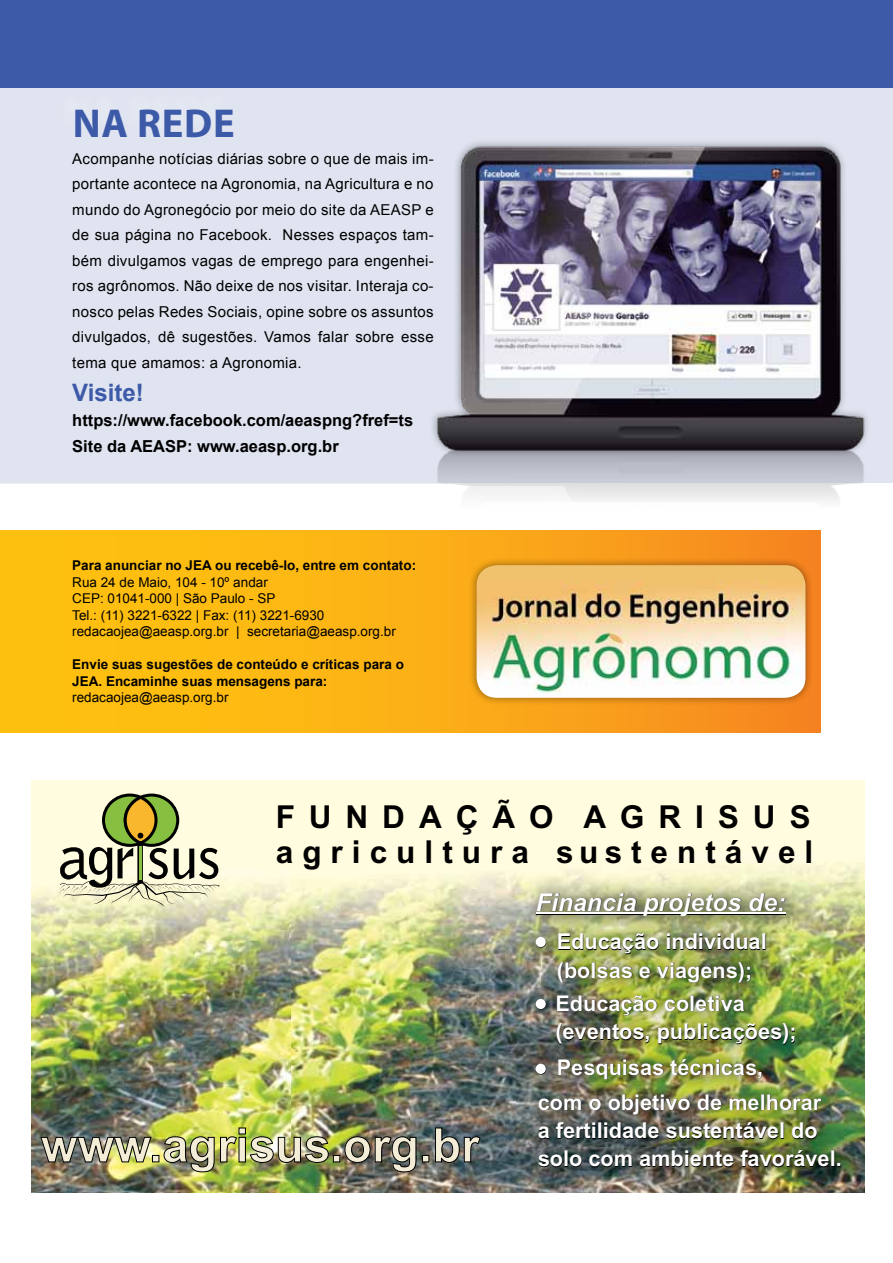
<style>
.page{position:relative;width:893px;height:1263px;background:#fff}
.page>*{position:absolute;margin:0;border:0;box-sizing:border-box;transform-origin:0 0}
.t1{font:700 47.4px "Arial";color:#f3edd7}
.t2{font:700 40.5px "Myriad Pro";color:#3d5aa9}
.t3{font:700 31.65px/35.2px "Arial";letter-spacing:.29em;color:#000}
.t4{font:italic 700 24.9px "Arial";color:#fff}
.t5{font:700 24px "Arial";color:#3d5aa9}
.t6{font:700 21.75px/28.3px "Arial";color:#fff}
.t7{font:700 16.5px/25.5px "Arial";color:#000}
.t8{font:15px/25.5px "Arial";letter-spacing:.02em;color:#000;text-align:justify}
.t9{font:13.5px/16.5px "Arial";color:#000}
.t10{font:700 13.5px/16.5px "Arial";color:#000}
</style>
<div class="page">
<div style="left:0;top:0;width:893px;height:483px;background:#dfe4f0"></div>
<div style="left:0;top:531px;width:821px;height:201px;background:linear-gradient(to right,#ffcb0d,#f68c20)"></div>
<div style="left:468px;top:557px;width:346px;height:149px;background:#000;opacity:.45"></div>
<img style="left:477px;top:565px;width:328px;height:133px">
<img style="left:409px;top:142px;width:458px;height:360px">
<div style="left:0;top:0;width:893px;height:87px;background:#3d5aa9"></div>
<img style="left:31px;top:780px;width:260px;height:413px">
<img style="left:290px;top:889px;width:227px;height:303px">
<svg style="left:59px;top:793px;width:161px;height:114px;background:#c2c29b"></svg>
<img style="left:41px;top:1137px;width:110px;height:25px">
<div style="left:152px;top:1155px;width:7px;height:7px;border:1px solid #000"></div>
<img style="left:164px;top:1136px;width:50px;height:36px">
<img style="left:220px;top:1128px;width:109px;height:35px">
<div style="left:333px;top:1155px;width:7px;height:7px;border:1px solid #000"></div>
<svg style="left:345px;top:1136px;width:71px;height:36px;background:#5a574b"></svg>
<div style="left:422px;top:1155px;width:7px;height:7px;border:1px solid #000"></div>
<svg style="left:435px;top:1128px;width:45px;height:35px;background:#4e575a"></svg>
<img style="left:517px;top:866px;width:348px;height:327px">
<hr style="left:536px;top:913px;width:250px;height:2px;background:#000">
<hr style="left:536px;top:913px;width:249px;height:1px;background:#fff">
<div style="left:536px;top:937px;width:10px;height:10px;background:#fff;border-radius:50%"></div>
<div style="left:536px;top:999px;width:10px;height:10px;background:#fff;border-radius:50%"></div>
<div style="left:536px;top:1064px;width:10px;height:10px;background:#fff;border-radius:50%"></div>
<h2 class="t2" style="left:73px;top:96px;width:159px">NA REDE</h2>
<p class="t8" style="left:72px;top:146px;width:363px">Acompanhe notícias diárias sobre o que de mais im&shy;portante acontece na Agronomia, na Agricultura e no mundo do Agronegócio por meio do site da AEASP e de sua página no Facebook. Nesses espaços tam&shy;bém divulgamos vagas de emprego para engenhei&shy;ros agrônomos. Não deixe de nos visitar. Interaja co&shy;nosco pelas Redes Sociais, opine sobre os assuntos divulgados, dê sugestões. Vamos falar sobre esse tema que amamos: a Agronomia.</p>
<h3 class="t5" style="left:72px;top:376px;width:73px">Visite!</h3>
<p class="t7" style="left:72px;top:408px;width:342px">https://www.facebook.com/aeaspng?fref=ts<br>Site da AEASP: www.aeasp.org.br</p>
<p class="t10" style="left:72px;top:558px;width:345px">Para anunciar no JEA ou recebê-lo, entre em contato:</p>
<p class="t9" style="left:72px;top:574px;width:325px">Rua 24 de Maio, 104 - 10º andar<br>CEP: 01041-000 | São Paulo - SP<br>Tel.: (11) 3221-6322 | Fax: (11) 3221-6930 redacaojea@aeasp.org.br | secretaria@aeasp.org.br</p>
<p class="t10" style="left:72px;top:657px;width:333px">Envie suas sugestões de conteúdo e críticas para o<br>JEA. Encaminhe suas mensagens para:</p>
<p class="t9" style="left:72px;top:689px;width:158px">redacaojea@aeasp.org.br</p>
<h3 class="t3" style="left:276px;top:799px;width:539px">FUNDAÇÃO AGRISUS agricultura sustentável</h3>
<h3 class="t4" style="left:536px;top:887px;width:251px">Financia projetos de:</h3>
<h1 class="t1" style="left:41px;top:1117px;width:440px">www.agrisus.org.br</h1>
<h3 class="t6" style="left:557px;top:927px;width:211px">Educação individual (bolsas e viagens);</h3>
<h3 class="t6" style="left:555px;top:989px;width:243px">Educação coletiva (eventos, publicações);</h3>
<h3 class="t6" style="left:538px;top:1049px;width:285px;line-height:34.8px;text-indent:19px">Pesquisas técnicas,<br>com o objetivo de melhorar</h3>
<h3 class="t6" style="left:538px;top:1116px;width:306px">a fertilidade sustentável do solo com ambiente favorável.</h3>
</div>
